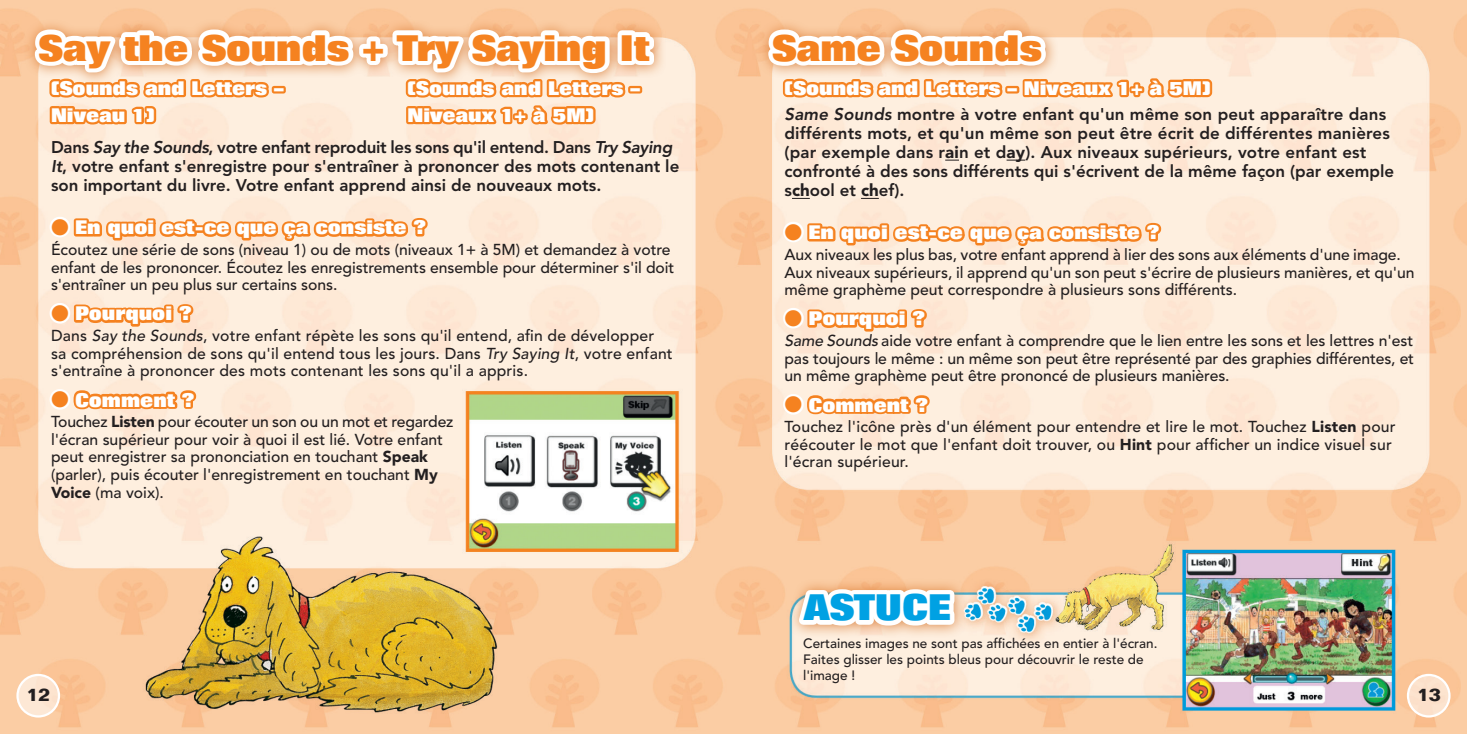
<style>
.page{position:relative;width:1467px;height:734px;background:#fff}
.page>*{position:absolute;margin:0;border:0;box-sizing:border-box;transform-origin:0 0}
.t1{font:800 36px "Folio LT";color:#f58220}
.t2{font:800 36px "Folio LT";color:#00a1e3}
.t3{font:800 19.12px/27px "Folio LT";color:#fff}
.t4{font:700 18px "Folio LT";color:#231f20}
.t5{font:800 16.88px/19.1px "Avenir LT";color:#231f20}
.t6{font:500 15.75px/17.6px "Avenir LT";color:#231f20}
.t7{font:500 13.5px/16px "Avenir LT";color:#231f20}
.s1{font-style:italic}
.s2{color:#f58220}
.s3{font-weight:900}
</style>
<div class="page">
<img style="left:0;top:0;width:1467px;height:733px">
<svg style="left:46px;top:211px;width:105px;height:35px;background:#fbcda5"></svg>
<div style="left:146px;top:221px;width:10px;height:15px;border:4px solid #f58220"></div>
<div style="left:146px;top:218px;width:10px;height:7px;border:4px solid #f58220"></div>
<svg style="left:157px;top:199px;width:273px;height:47px;background:#fbcda5"></svg>
<svg style="left:46px;top:298px;width:123px;height:36px;background:#fbcba1"></svg>
<div style="left:164px;top:308px;width:9px;height:14px;border:4px solid #f58220"></div>
<div style="left:164px;top:304px;width:9px;height:7px;border:4px solid #f58220"></div>
<svg style="left:175px;top:302px;width:21px;height:23px"></svg>
<svg style="left:46px;top:385px;width:152px;height:31px;background:#fac596"></svg>
<div style="left:24px;top:18px;width:643px;height:68px;background:#d3691a;opacity:.75"></div>
<svg style="left:31px;top:0;width:627px;height:181px;background:#fbdbbe"></svg>
<svg style="left:945px;top:160px;width:14px;height:1px"></svg>
<svg style="left:1007px;top:160px;width:18px;height:1px"></svg>
<svg style="left:792px;top:198px;width:18px;height:1px"></svg>
<svg style="left:861px;top:198px;width:18px;height:1px"></svg>
<svg style="left:780px;top:216px;width:105px;height:35px;background:#fbcda5"></svg>
<div style="left:880px;top:226px;width:9px;height:15px;border:4px solid #f58220"></div>
<div style="left:880px;top:223px;width:9px;height:7px;border:4px solid #f58220"></div>
<svg style="left:891px;top:204px;width:272px;height:47px;background:#fbcda5"></svg>
<svg style="left:780px;top:303px;width:123px;height:36px;background:#fbcba1"></svg>
<div style="left:898px;top:313px;width:9px;height:14px;border:4px solid #f58220"></div>
<div style="left:898px;top:309px;width:9px;height:7px;border:4px solid #f58220"></div>
<svg style="left:909px;top:307px;width:20px;height:23px"></svg>
<svg style="left:780px;top:390px;width:152px;height:31px;background:#fac596"></svg>
<div style="left:757px;top:18px;width:303px;height:61px;background:#d3691a;opacity:.75"></div>
<svg style="left:764px;top:0;width:450px;height:154px;background:#fbdabd"></svg>
<div style="left:788px;top:578px;width:179px;height:60px;background:#d3691a;opacity:.75"></div>
<svg style="left:792px;top:477px;width:167px;height:154px"></svg>
<svg style="left:18px;top:674px;width:41px;height:42px"></svg>
<div style="left:16px;top:673px;width:44px;height:44px;border:2px solid #fff;border-radius:50%"></div>
<svg style="left:1408px;top:674px;width:41px;height:42px"></svg>
<div style="left:1407px;top:673px;width:44px;height:44px;border:2px solid #fff;border-radius:50%"></div>
<h1 class="t1" style="left:38px;top:27px;width:612px">Say the Sounds + Try Saying It</h1>
<p class="t3" style="left:51px;top:75px;width:234px">(Sounds and Letters –<br>Niveau 1)</p>
<p class="t3" style="left:407px;top:75px;width:234px">(Sounds and Letters –<br>Niveaux 1+ à 5M)</p>
<p class="t5" style="left:51px;top:137px;width:630px">Dans <span class="s1">Say the Sounds</span>, votre enfant reproduit les sons qu'il entend. Dans <span class="s1">Try Saying<br>It</span>, votre enfant s'enregistre pour s'entraîner à prononcer des mots contenant le son important du livre. Votre enfant apprend ainsi de nouveaux mots.</p>
<p class="t3" style="left:51px;top:214px;width:377px"><span class="s2">●</span> En quoi est-ce que ça consiste ?</p>
<p class="t6" style="left:51px;top:241px;width:625px">Écoutez une série de sons (niveau 1) ou de mots (niveaux 1+ à 5M) et demandez à votre enfant de les prononcer. Écoutez les enregistrements ensemble pour déterminer s'il doit s'entraîner un peu plus sur certains sons.</p>
<p class="t3" style="left:51px;top:300px;width:142px"><span class="s2">●</span> Pourquoi ?</p>
<p class="t6" style="left:51px;top:327px;width:623px">Dans <span class="s1">Say the Sounds</span>, votre enfant répète les sons qu'il entend, afin de développer sa compréhension de sons qu'il entend tous les jours. Dans <span class="s1">Try Saying It</span>, votre enfant s'entraîne à prononcer des mots contenant les sons qu'il a appris.</p>
<p class="t3" style="left:51px;top:386px;width:145px"><span class="s2">●</span> Comment ?</p>
<p class="t6" style="left:51px;top:413px;width:404px">Touchez <span class="s3">Listen</span> pour écouter un son ou un mot et regardez l'écran supérieur pour voir à quoi il est lié. Votre enfant peut enregistrer sa prononciation en touchant <span class="s3">Speak </span>(parler), puis écouter l'enregistrement en touchant <span class="s3">My Voice</span> (ma voix).</p>
<h1 class="t1" style="left:772px;top:27px;width:272px">Same Sounds</h1>
<p class="t3" style="left:784px;top:75px;width:428px">(Sounds and Letters – Niveaux 1+ à 5M)</p>
<p class="t5" style="left:784px;top:104px;width:611px"><span class="s1">Same Sounds</span> montre à votre enfant qu'un même son peut apparaître dans différents mots, et qu'un même son peut être écrit de différentes manières (par exemple dans r<span class="s3">ai</span>n et d<span class="s3">ay</span>). Aux niveaux supérieurs, votre enfant est confronté à des sons différents qui s'écrivent de la même façon (par exemple s<span class="s3">ch</span>ool et <span class="s3">ch</span>ef).</p>
<p class="t3" style="left:784px;top:219px;width:377px"><span class="s2">●</span> En quoi est-ce que ça consiste ?</p>
<p class="t6" style="left:784px;top:246px;width:632px">Aux niveaux les plus bas, votre enfant apprend à lier des sons aux éléments d'une image.<br>Aux niveaux supérieurs, il apprend qu'un son peut s'écrire de plusieurs manières, et qu'un même graphème peut correspondre à plusieurs sons différents.</p>
<p class="t3" style="left:784px;top:305px;width:142px"><span class="s2">●</span> Pourquoi ?</p>
<p class="t6" style="left:784px;top:332px;width:631px;text-align:justify"><span class="s1">Same Sounds</span> aide votre enfant à comprendre que le lien entre les sons et les lettres n'est pas toujours le même : un même son peut être représenté par des graphies différentes, et un même graphème peut être prononcé de plusieurs manières.</p>
<p class="t3" style="left:784px;top:391px;width:145px"><span class="s2">●</span> Comment ?</p>
<p class="t6" style="left:784px;top:418px;width:613px">Touchez l'icône près d'un élément pour entendre et lire le mot. Touchez <span class="s3">Listen</span> pour réécouter le mot que l'enfant doit trouver, ou <span class="s3">Hint</span> pour afficher un indice visuel sur l'écran supérieur.</p>
<h1 class="t2" style="left:804px;top:587px;width:148px">ASTUCE</h1>
<p class="t7" style="left:803px;top:635px;width:356px">Certaines images ne sont pas affichées en entier à l'écran.<br>Faites glisser les points bleus pour découvrir le reste de l'image !</p>
<p class="t4" style="left:26px;top:683px;width:26px">12</p>
<p class="t4" style="left:1417px;top:683px;width:26px">13</p>
</div>
